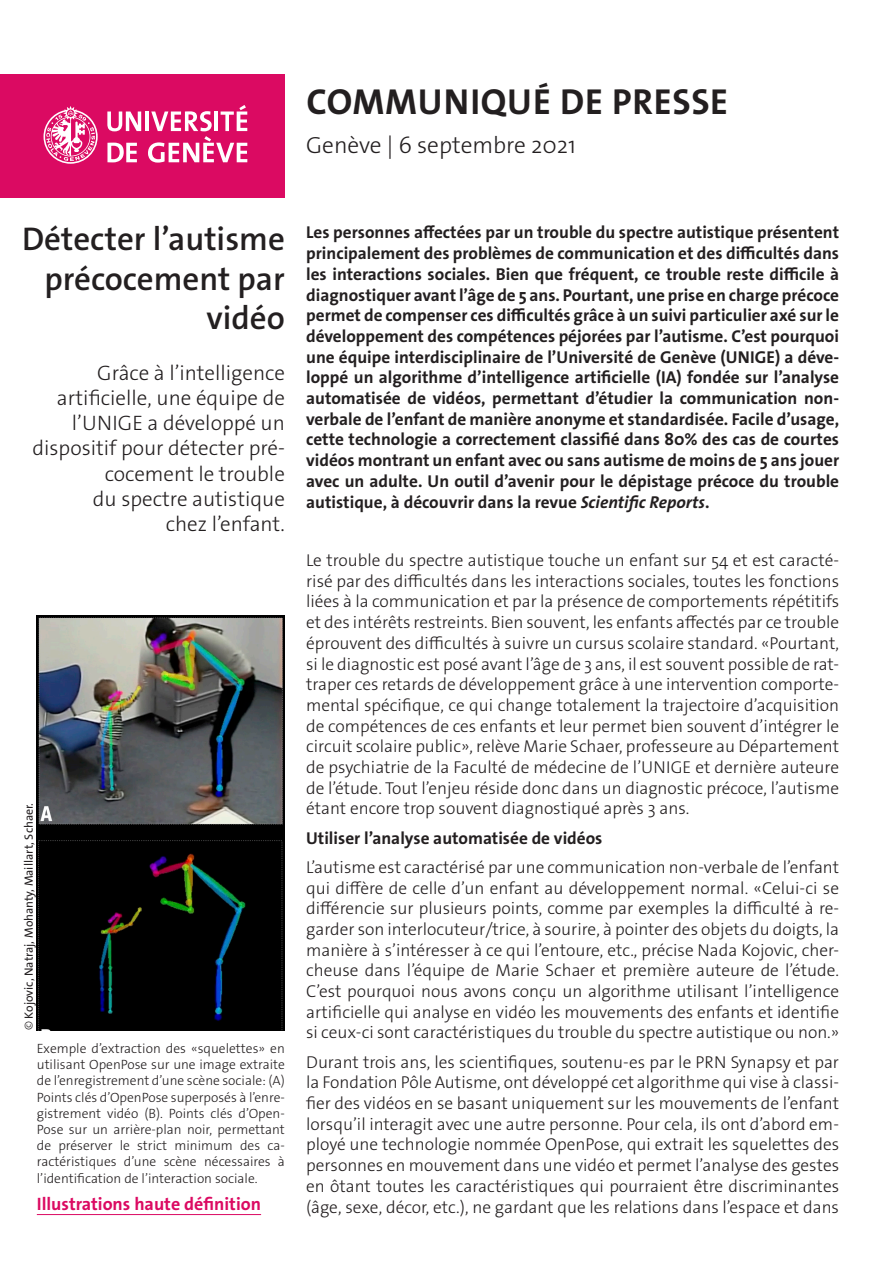
<style>
.page{position:relative;width:893px;height:1263px;background:#fff}
.page>*{position:absolute;margin:0;border:0;box-sizing:border-box;transform-origin:0 0}
._4__texte_courant{font:700 36.3px "The Sans Os F";letter-spacing:.02em;color:#231f20}
._1__grand_titre{font:600 33px/39.6px "The Sans Os F";color:#231f20;text-align:right}
._4__texte_courant-2{font:300 23.4px "The Sans Os F";color:#231f20}
._1__grand_titre-2{font:300 21px/25.2px "The Sans Os F";color:#231f20;text-align:right}
.t1{font:700 18px "The Sans Os F";color:#db0a62}
._4__texte_courant-3{font:300 17.25px/20.7px "The Sans Os F";color:#231f20;text-align:justify}
._4__texte_courant-4{font:700 17.25px/20.7px "The Sans Os F";color:#231f20;text-align:justify}
.t2{font:300 13.5px/16.2px "The Sans Os F";color:#231f20;text-align:justify}
.t3{font:12px "The Sans Os F";color:#231f20}
.s1{font-weight:300}
.s2{font-style:italic}
</style>
<div class="page">
<div style="left:0;top:74px;width:285px;height:124px;background:#db0a62"></div>
<svg style="left:44px;top:106px;width:54px;height:58px"></svg>
<svg style="left:107px;top:111px;width:34px;height:20px"></svg>
<hr style="left:145px;top:111px;width:4px;height:20px;background:#fff">
<svg style="left:107px;top:143px;width:30px;height:19px"></svg>
<svg style="left:148px;top:105px;width:99px;height:58px"></svg>
<img style="left:37px;top:615px;width:248px;height:415px">
<hr style="left:37px;top:1214px;width:224px;height:1px;background:#db0a62">
<p class="_4__texte_courant" style="left:306px;top:78px;width:423px">COMMUNIQUÉ DE PRESSE</p>
<p class="_4__texte_courant-2" style="left:306px;top:130px;width:271px">Genève | 6 septembre 2021</p>
<p class="_1__grand_titre" style="left:22px;top:219px;width:264px">Détecter l’autisme précocement par vidéo</p>
<p class="_1__grand_titre-2" style="left:33px;top:360px;width:254px">Grâce à l’intelligence artificielle, une équipe de l’UNIGE a développé un dispositif pour détecter pré&shy;cocement le trouble<br>du spectre autistique<br>chez l’enfant.</p>
<p class="t3" style="left:21px;top:1030px;width:229px;rotate:-90deg"><span class="s1">©</span> Kojovic, Natraj, Mohanty, Maillart, Schaer.</p>
<p class="t2" style="left:37px;top:1040px;width:250px">Exemple d’extraction des «squelettes» en utilisant OpenPose sur une image extraite de l’enregistrement d’une scène sociale: (A)<br>Points clés d’OpenPose superposés à l’enre&shy;gistrement vidéo (B). Points clés d’Open-Pose sur un arrière-plan noir, permettant de préserver le strict minimum des ca&shy;ractéristiques d’une scène nécessaires à l’identification de l’interaction sociale.</p>
<p class="t1" style="left:37px;top:1193px;width:226px">Illustrations haute définition</p>
<p class="_4__texte_courant-4" style="left:306px;top:222px;width:534px">Les personnes affectées par un trouble du spectre autistique présentent principalement des problèmes de communication et des difficultés dans les interactions sociales. Bien que fréquent, ce trouble reste difficile à diagnostiquer avant l’âge de 5 ans. Pourtant, une prise en charge précoce permet de compenser ces difficultés grâce à un suivi particulier axé sur le développement des compétences péjorées par l’autisme. C’est pourquoi une équipe interdisciplinaire de l’Université de Genève (UNIGE) a déve&shy;loppé un algorithme d’intelligence artificielle (IA) fondée sur l’analyse automatisée de vidéos, permettant d’étudier la communication non&shy;verbale de l’enfant de manière anonyme et standardisée. Facile d’usage, cette technologie a correctement classifié dans 80% des cas de courtes vidéos montrant un enfant avec ou sans autisme de moins de 5 ans jouer avec un adulte. Un outil d’avenir pour le dépistage précoce du trouble autistique, à découvrir dans la revue <span class="s2">Scientific Reports</span>.</p>
<p class="_4__texte_courant-3" style="left:306px;top:550px;width:534px">Le trouble du spectre autistique touche un enfant sur 54 et est caracté&shy;risé par des difficultés dans les interactions sociales, toutes les fonctions liées à la communication et par la présence de comportements répétitifs et des intérêts restreints. Bien souvent, les enfants affectés par ce trouble éprouvent des difficultés à suivre un cursus scolaire standard. «Pourtant, si le diagnostic est posé avant l’âge de 3 ans, il est souvent possible de rat&shy;traper ces retards de développement grâce à une intervention comporte&shy;mental spécifique, ce qui change totalement la trajectoire d’acquisition de compétences de ces enfants et leur permet bien souvent d’intégrer le circuit scolaire public», relève Marie Schaer, professeure au Département de psychiatrie de la Faculté de médecine de l’UNIGE et dernière auteure de l’étude. Tout l’enjeu réside donc dans un diagnostic précoce, l’autisme étant encore trop souvent diagnostiqué après 3 ans.</p>
<p class="_4__texte_courant-4" style="left:306px;top:827px;width:298px">Utiliser l’analyse automatisée de vidéos</p>
<p class="_4__texte_courant-3" style="left:306px;top:857px;width:534px">L’autisme est caractérisé par une communication non-verbale de l’enfant qui diffère de celle d’un enfant au développement normal. «Celui-ci se différencie sur plusieurs points, comme par exemples la difficulté à re&shy;garder son interlocuteur/trice, à sourire, à pointer des objets du doigts, la manière à s’intéresser à ce qui l’entoure, etc., précise Nada Kojovic, cher&shy;cheuse dans l’équipe de Marie Schaer et première auteure de l’étude.<br>C’est pourquoi nous avons conçu un algorithme utilisant l’intelligence artificielle qui analyse en vidéo les mouvements des enfants et identifie si ceux-ci sont caractéristiques du trouble du spectre autistique ou non.»</p>
<p class="_4__texte_courant-3" style="left:306px;top:1051px;width:534px">Durant trois ans, les scientifiques, soutenu-es par le PRN Synapsy et par la Fondation Pôle Autisme, ont développé cet algorithme qui vise à classi&shy;fier des vidéos en se basant uniquement sur les mouvements de l’enfant lorsqu’il interagit avec une autre personne. Pour cela, ils ont d’abord em&shy;ployé une technologie nommée OpenPose, qui extrait les squelettes des personnes en mouvement dans une vidéo et permet l’analyse des gestes en ôtant toutes les caractéristiques qui pourraient être discriminantes (âge, sexe, décor, etc.), ne gardant que les relations dans l’espace et dans</p>
</div>
